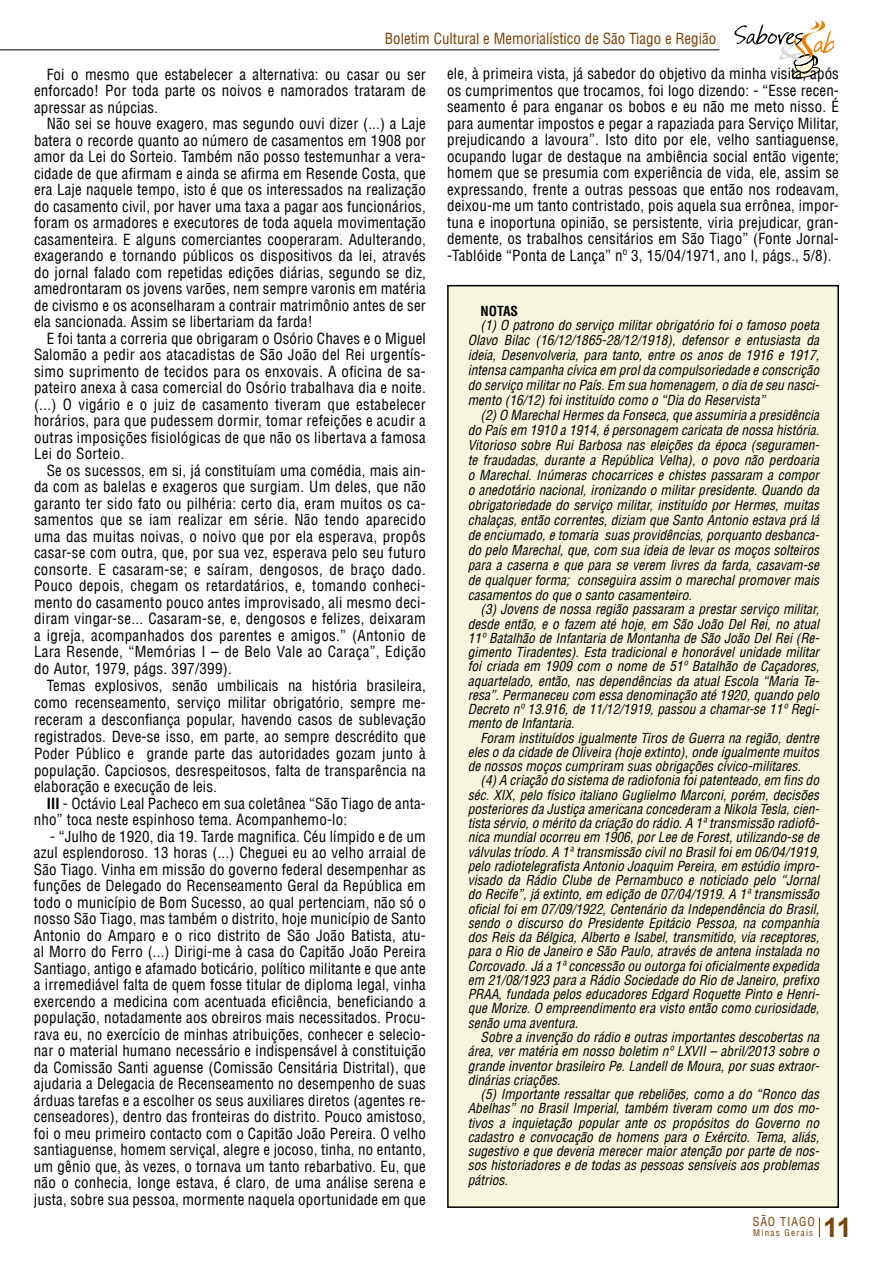
<style>
.page{position:relative;width:893px;height:1263px;background:#fff}
.page>*{position:absolute;margin:0;border:0;box-sizing:border-box;transform-origin:0 0}
.t1{font:700 27px "Arial";color:#7b4206}
.t2{font:condensed 15px/16.5px "Helvetica LT";letter-spacing:.01em;color:#000;text-align:justify}
.t3{font:condensed 15px "Helvetica LT";color:#7b4206}
.t4{font:italic condensed 13.5px/14.2px "Helvetica LT";color:#000;text-align:justify}
.t5{font:700 condensed 13.5px "Helvetica LT";color:#000}
.t6{font:condensed 12px "Helvetica LT";letter-spacing:.08em;color:#7b4206}
.t7{font:condensed 9px "Helvetica LT";letter-spacing:.14em;color:#7b4206}
.s1{font-weight:700}
</style>
<div class="page">
<svg style="left:734px;top:20px;width:100px;height:59px"></svg>
<hr style="left:0;top:49px;width:719px;height:1px;background:#000">
<svg style="left:819px;top:1217px;width:1px;height:20px"></svg>
<div style="left:448px;top:286px;width:390px;height:921px;background:#f5f6db"></div>
<div style="left:447px;top:285px;width:392px;height:923px;border:2px solid #000"></div>
<p class="t3" style="left:385px;top:29px;width:333px">Boletim Cultural e Memorialístico de São Tiago e Região</p>
<p class="t2" style="left:34px;top:66px;width:393px;text-indent:13px">Foi o mesmo que estabelecer a alternativa: ou casar ou ser enforcado! Por toda parte os noivos e namorados trataram de apressar as núpcias.</p>
<p class="t2" style="left:34px;top:116px;width:393px;text-indent:13px">Não sei se houve exagero, mas segundo ouvi dizer (...) a Laje batera o recorde quanto ao número de casamentos em 1908 por amor da Lei do Sorteio. Também não posso testemunhar a vera&shy;cidade de que afirmam e ainda se afirma em Resende Costa, que era Laje naquele tempo, isto é que os interessados na realização do casamento civil, por haver uma taxa a pagar aos funcionários, foram os armadores e executores de toda aquela movimentação casamenteira. E alguns comerciantes cooperaram. Adulterando, exagerando e tornando públicos os dispositivos da lei, através do jornal falado com repetidas edições diárias, segundo se diz, amedrontaram os jovens varões, nem sempre varonis em matéria de civismo e os aconselharam a contrair matrimônio antes de ser ela sancionada. Assim se libertariam da farda!</p>
<p class="t2" style="left:34px;top:330px;width:393px;text-indent:13px">E foi tanta a correria que obrigaram o Osório Chaves e o Miguel Salomão a pedir aos atacadistas de São João del Rei urgentís&shy;simo suprimento de tecidos para os enxovais. A oficina de sa&shy;pateiro anexa à casa comercial do Osório trabalhava dia e noite. (...) O vigário e o juiz de casamento tiveram que estabelecer horários, para que pudessem dormir, tomar refeições e acudir a outras imposições fisiológicas de que não os libertava a famosa Lei do Sorteio.</p>
<p class="t2" style="left:34px;top:462px;width:393px;text-indent:13px">Se os sucessos, em si, já constituíam uma comédia, mais ain&shy;da com as balelas e exageros que surgiam. Um deles, que não garanto ter sido fato ou pilhéria: certo dia, eram muitos os ca&shy;samentos que se iam realizar em série. Não tendo aparecido uma das muitas noivas, o noivo que por ela esperava, propôs casar-se com outra, que, por sua vez, esperava pelo seu futuro consorte. E casaram-se; e saíram, dengosos, de braço dado.<br>Pouco depois, chegam os retardatários, e, tomando conheci&shy;mento do casamento pouco antes improvisado, ali mesmo deci&shy;diram vingar-se... Casaram-se, e, dengosos e felizes, deixaram a igreja, acompanhados dos parentes e amigos.” (Antonio de Lara Resende, “Memórias I – de Belo Vale ao Caraça”, Edição do Autor, 1979, págs. 397/399).</p>
<p class="t2" style="left:34px;top:677px;width:393px;line-height:17px;text-indent:13px">Temas explosivos, senão umbilicais na história brasileira, como recenseamento, serviço militar obrigatório, sempre me&shy;receram a desconfiança popular, havendo casos de sublevação registrados. Deve-se isso, em parte, ao sempre descrédito que Poder Público e grande parte das autoridades gozam junto à população. Capciosos, desrespeitosos, falta de transparência na elaboração e execução de leis.</p>
<p class="t2" style="left:34px;top:795px;width:393px;text-indent:13px"><span class="s1">III</span> - Octávio Leal Pacheco em sua coletânea “São Tiago de anta&shy;nho” toca neste espinhoso tema. Acompanhemo-lo:</p>
<p class="t2" style="left:34px;top:828px;width:393px;text-indent:16px">- “Julho de 1920, dia 19. Tarde magnifica. Céu límpido e de um azul esplendoroso. 13 horas (...) Cheguei eu ao velho arraial de São Tiago. Vinha em missão do governo federal desempenhar as funções de Delegado do Recenseamento Geral da República em todo o município de Bom Sucesso, ao qual pertenciam, não só o nosso São Tiago, mas também o distrito, hoje município de Santo Antonio do Amparo e o rico distrito de São João Batista, atu&shy;al Morro do Ferro (...) Dirigi-me à casa do Capitão João Pereira Santiago, antigo e afamado boticário, político militante e que ante a irremediável falta de quem fosse titular de diploma legal, vinha exercendo a medicina com acentuada eficiência, beneficiando a população, notadamente aos obreiros mais necessitados. Procu&shy;rava eu, no exercício de minhas atribuições, conhecer e selecio&shy;nar o material humano necessário e indispensável à constituição da Comissão Santi aguense (Comissão Censitária Distrital), que ajudaria a Delegacia de Recenseamento no desempenho de suas árduas tarefas e a escolher os seus auxiliares diretos (agentes re&shy;censeadores), dentro das fronteiras do distrito. Pouco amistoso, foi o meu primeiro contacto com o Capitão João Pereira. O velho santiaguense, homem serviçal, alegre e jocoso, tinha, no entanto, um gênio que, às vezes, o tornava um tanto rebarbativo. Eu, que não o conhecia, longe estava, é claro, de uma análise serena e justa, sobre sua pessoa, mormente naquela oportunidade em que</p>
<p class="t2" style="left:447px;top:65px;width:393px">ele, à primeira vista, já sabedor do objetivo da minha visita, após os cumprimentos que trocamos, foi logo dizendo: - “Esse recen&shy;seamento é para enganar os bobos e eu não me meto nisso. É para aumentar impostos e pegar a rapaziada para Serviço Militar, prejudicando a lavoura”. Isto dito por ele, velho santiaguense, ocupando lugar de destaque na ambiência social então vigente; homem que se presumia com experiência de vida, ele, assim se expressando, frente a outras pessoas que então nos rodeavam, deixou-me um tanto contristado, pois aquela sua errônea, impor&shy;tuna e inoportuna opinião, se persistente, viria prejudicar, gran&shy;demente, os trabalhos censitários em São Tiago” (Fonte Jornal--Tablóide “Ponta de Lança” nº 3, 15/04/1971, ano I, págs., 5/8).</p>
<p class="t5" style="left:480px;top:302px;width:39px">NOTAS</p>
<p class="t4" style="left:468px;top:317px;width:353px;line-height:15px;text-indent:13px">(1) O patrono do serviço militar obrigatório foi o famoso poeta Olavo Bilac (16/12/1865-28/12/1918), defensor e entusiasta da ideia, Desenvolveria, para tanto, entre os anos de 1916 e 1917, intensa campanha cívica em prol da compulsoriedade e conscrição do serviço militar no País. Em sua homenagem, o dia de seu nasci&shy;mento (16/12) foi instituído como o “Dia do Reservista”</p>
<p class="t4" style="left:468px;top:407px;width:353px;line-height:15px;text-indent:13px">(2) O Marechal Hermes da Fonseca, que assumiria a presidência do País em 1910 a 1914, é personagem caricata de nossa história.<br>Vitorioso sobre Rui Barbosa nas eleições da época (seguramen&shy;te fraudadas, durante a República Velha), o povo não perdoaria o Marechal. Inúmeras chocarrices e chistes passaram a compor o anedotário nacional, ironizando o militar presidente. Quando da obrigatoriedade do serviço militar, instituído por Hermes, muitas chalaças, então correntes, diziam que Santo Antonio estava prá lá de enciumado, e tomaria suas providências, porquanto desbanca&shy;do pelo Marechal, que, com sua ideia de levar os moços solteiros para a caserna e que para se verem livres da farda, casavam-se de qualquer forma; conseguira assim o marechal promover mais casamentos do que o santo casamenteiro.</p>
<p class="t4" style="left:468px;top:602px;width:353px;text-indent:13px">(3) Jovens de nossa região passaram a prestar serviço militar, desde então, e o fazem até hoje, em São João Del Rei, no atual 11º Batalhão de Infantaria de Montanha de São João Del Rei (Re&shy;gimento Tiradentes). Esta tradicional e honorável unidade militar foi criada em 1909 com o nome de 51º Batalhão de Caçadores, aquartelado, então, nas dependências da atual Escola “Maria Te&shy;resa”. Permaneceu com essa denominação até 1920, quando pelo Decreto nº 13.916, de 11/12/1919, passou a chamar-se 11º Regi&shy;mento de Infantaria.</p>
<p class="t4" style="left:468px;top:730px;width:353px;text-indent:13px">Foram instituídos igualmente Tiros de Guerra na região, dentre eles o da cidade de Oliveira (hoje extinto), onde igualmente muitos de nossos moços cumpriram suas obrigações cívico-militares.</p>
<p class="t4" style="left:468px;top:773px;width:353px;text-indent:13px">(4) A criação do sistema de radiofonia foi patenteado, em fins do séc. XIX, pelo físico italiano Guglielmo Marconi, porém, decisões posteriores da Justiça americana concederam a Nikola Tesla, cien&shy;tista sérvio, o mérito da criação do rádio. A 1ª transmissão radiofô&shy;nica mundial ocorreu em 1906, por Lee de Forest, utilizando-se de válvulas tríodo. A 1ª transmissão civil no Brasil foi em 06/04/1919, pelo radiotelegrafista Antonio Joaquim Pereira, em estúdio impro&shy;visado da Rádio Clube de Pernambuco e noticiado pelo “Jornal do Recife”, já extinto, em edição de 07/04/1919. A 1ª transmissão oficial foi em 07/09/1922, Centenário da Independência do Brasil, sendo o discurso do Presidente Epitácio Pessoa, na companhia dos Reis da Bélgica, Alberto e Isabel, transmitido, via receptores, para o Rio de Janeiro e São Paulo, através de antena instalada no Corcovado. Já a 1ª concessão ou outorga foi oficialmente expedida em 21/08/1923 para a Rádio Sociedade do Rio de Janeiro, prefixo PRAA, fundada pelos educadores Edgard Roquette Pinto e Henri&shy;que Morize. O empreendimento era visto então como curiosidade, senão uma aventura.</p>
<p class="t4" style="left:468px;top:1030px;width:353px;text-indent:13px">Sobre a invenção do rádio e outras importantes descobertas na área, ver matéria em nosso boletim nº LXVII – abril/2013 sobre o grande inventor brasileiro Pe. Landell de Moura, por suas extraor&shy;dinárias criações.</p>
<p class="t4" style="left:468px;top:1087px;width:353px;text-indent:13px">(5) Importante ressaltar que rebeliões, como a do “Ronco das Abelhas” no Brasil Imperial, também tiveram como um dos mo&shy;tivos a inquietação popular ante os propósitos do Governo no cadastro e convocação de homens para o Exército. Tema, aliás, sugestivo e que deveria merecer maior atenção por parte de nos&shy;sos historiadores e de todas as pessoas sensíveis aos problemas pátrios.</p>
<p class="t6" style="left:753px;top:1214px;width:64px">SÃO TIAGO</p>
<p class="t7" style="left:753px;top:1227px;width:62px">Minas Gerais</p>
<h1 class="t1" style="left:823px;top:1210px;width:30px">11</h1>
</div>
